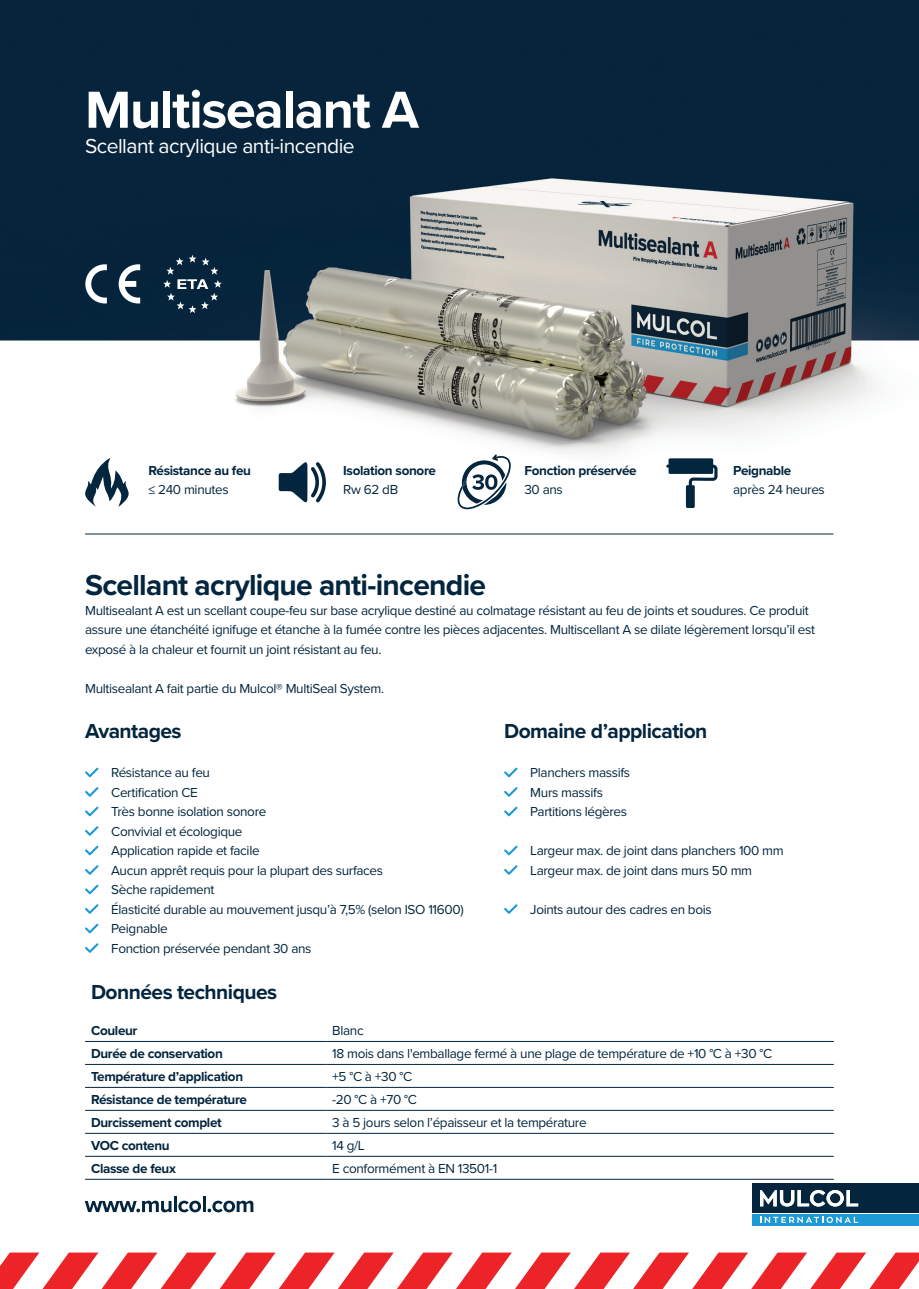
<style>
.page{position:relative;width:919px;height:1289px;background:#fff}
.page>*{position:absolute;margin:0;border:0;box-sizing:border-box;transform-origin:0 0}
.t1{font:700 54px "Proxima Nova";letter-spacing:-.025em;color:#fff}
.Koppen{font:700 30px "Proxima Nova";letter-spacing:-.025em;color:#03253e}
.Subkoppen{font:700 21px "Proxima Nova";letter-spacing:-.025em;color:#03253e}
.t2{font:21px "Proxima Nova";letter-spacing:-.025em;color:#fff}
.t3{font:13.5px/19.5px "Proxima Nova";letter-spacing:-.025em;color:#03253e}
.t4{font:700 13.5px "Proxima Nova";letter-spacing:-.025em;color:#03253e}
</style>
<div class="page">
<img style="left:0;top:0;width:918px;height:1226px">
<hr style="left:85px;top:533px;width:748px;height:1px;background:#03253e">
<svg style="left:85px;top:1200px;width:86px;height:12px"></svg>
<hr style="left:174px;top:1196px;width:3px;height:15px;background:#03253e">
<svg style="left:178px;top:1196px;width:75px;height:16px"></svg>
<div style="left:752px;top:1183px;width:166px;height:29px;background:#03253e"></div>
<div style="left:752px;top:1214px;width:166px;height:11px;background:#1d99d6"></div>
<svg style="left:760px;top:1189px;width:98px;height:17px"></svg>
<svg style="left:760px;top:1216px;width:98px;height:6px"></svg>
<svg style="left:0;top:1252px;width:918px;height:36px"></svg>
<svg style="left:85px;top:264px;width:55px;height:39px"></svg>
<svg style="left:163px;top:255px;width:59px;height:58px;background:#233f53"></svg>
<svg style="left:85px;top:457px;width:44px;height:50px"></svg>
<svg style="left:278px;top:461px;width:48px;height:42px"></svg>
<svg style="left:666px;top:458px;width:51px;height:50px"></svg>
<svg style="left:456px;top:454px;width:55px;height:55px"></svg>
<svg style="left:85px;top:767px;width:13px;height:10px"></svg>
<svg style="left:85px;top:787px;width:13px;height:9px"></svg>
<svg style="left:85px;top:806px;width:13px;height:10px"></svg>
<svg style="left:85px;top:826px;width:13px;height:9px"></svg>
<svg style="left:85px;top:845px;width:13px;height:10px"></svg>
<svg style="left:85px;top:865px;width:13px;height:9px"></svg>
<svg style="left:85px;top:884px;width:13px;height:10px"></svg>
<svg style="left:85px;top:904px;width:13px;height:9px"></svg>
<svg style="left:85px;top:923px;width:13px;height:10px"></svg>
<svg style="left:85px;top:943px;width:13px;height:9px"></svg>
<svg style="left:504px;top:767px;width:13px;height:10px"></svg>
<svg style="left:504px;top:787px;width:13px;height:9px"></svg>
<svg style="left:504px;top:806px;width:13px;height:10px"></svg>
<svg style="left:504px;top:845px;width:13px;height:10px"></svg>
<svg style="left:504px;top:865px;width:13px;height:9px"></svg>
<svg style="left:504px;top:904px;width:13px;height:9px"></svg>
<hr style="left:85px;top:1041px;width:241px;height:1px;background:#03253e">
<hr style="left:326px;top:1041px;width:507px;height:1px;background:#03253e">
<hr style="left:85px;top:1064px;width:241px;height:1px;background:#03253e">
<hr style="left:326px;top:1064px;width:507px;height:1px;background:#03253e">
<hr style="left:85px;top:1087px;width:241px;height:1px;background:#03253e">
<hr style="left:326px;top:1087px;width:507px;height:1px;background:#03253e">
<hr style="left:85px;top:1110px;width:241px;height:1px;background:#03253e">
<hr style="left:326px;top:1110px;width:507px;height:1px;background:#03253e">
<hr style="left:85px;top:1133px;width:241px;height:1px;background:#03253e">
<hr style="left:326px;top:1133px;width:507px;height:1px;background:#03253e">
<hr style="left:85px;top:1155px;width:241px;height:1px;background:#03253e">
<hr style="left:326px;top:1155px;width:507px;height:1px;background:#03253e">
<hr style="left:85px;top:1178px;width:241px;height:1px;background:#03253e">
<hr style="left:326px;top:1178px;width:507px;height:1px;background:#03253e">
<p class="t1" style="left:85px;top:69px;width:335px">Multisealant A</p>
<p class="t2" style="left:85px;top:131px;width:271px">Scellant acrylique anti-incendie</p>
<p class="t4" style="left:149px;top:460px;width:104px">Résistance au feu</p>
<p class="t3" style="left:149px;top:479px;width:82px">≤ 240 minutes</p>
<p class="t4" style="left:343px;top:460px;width:94px">Isolation sonore</p>
<p class="t3" style="left:343px;top:479px;width:56px">Rw 62 dB</p>
<p class="t4" style="left:524px;top:460px;width:114px">Fonction préservée</p>
<p class="t3" style="left:524px;top:479px;width:40px">30 ans</p>
<p class="t4" style="left:733px;top:460px;width:60px">Peignable</p>
<p class="t3" style="left:733px;top:479px;width:93px">après 24 heures</p>
<p class="Koppen" style="left:85px;top:563px;width:402px">Scellant acrylique anti-incendie</p>
<p class="t3" style="left:85px;top:600px;width:731px">Multisealant A est un scellant coupe-feu sur base acrylique destiné au colmatage résistant au feu de joints et soudures. Ce produit assure une étanchéité ignifuge et étanche à la fumée contre les pièces adjacentes. Multiscellant A se dilate légèrement lorsqu’il est exposé à la chaleur et fournit un joint résistant au feu.</p>
<p class="t3" style="left:85px;top:678px;width:300px">Multisealant A fait partie du Mulcol® MultiSeal System.</p>
<p class="Subkoppen" style="left:85px;top:715px;width:98px">Avantages</p>
<p class="t3" style="left:111px;top:762px;width:100px">Résistance au feu</p>
<p class="t3" style="left:111px;top:782px;width:88px">Certification CE</p>
<p class="t3" style="left:111px;top:801px;width:157px">Très bonne isolation sonore</p>
<p class="t3" style="left:111px;top:821px;width:133px">Convivial et écologique</p>
<p class="t3" style="left:111px;top:840px;width:150px">Application rapide et facile</p>
<p class="t3" style="left:111px;top:860px;width:273px">Aucun apprêt requis pour la plupart des surfaces</p>
<p class="t3" style="left:111px;top:879px;width:105px">Sèche rapidement</p>
<p class="t3" style="left:111px;top:899px;width:354px">Élasticité durable au mouvement jusqu’à 7,5% (selon ISO 11600)</p>
<p class="t3" style="left:111px;top:918px;width:58px">Peignable</p>
<p class="t3" style="left:111px;top:938px;width:202px">Fonction préservée pendant 30 ans</p>
<p class="Subkoppen" style="left:504px;top:715px;width:205px">Domaine d’application</p>
<p class="t3" style="left:530px;top:762px;width:101px">Planchers massifs</p>
<p class="t3" style="left:530px;top:782px;width:74px">Murs massifs</p>
<p class="t3" style="left:530px;top:801px;width:98px">Partitions légères</p>
<p class="t3" style="left:530px;top:840px;width:255px">Largeur max. de joint dans planchers 100 mm</p>
<p class="t3" style="left:530px;top:860px;width:223px">Largeur max. de joint dans murs 50 mm</p>
<p class="t3" style="left:530px;top:899px;width:183px">Joints autour des cadres en bois</p>
<p class="Subkoppen" style="left:91px;top:975px;width:188px">Données techniques</p>
<p class="t4" style="left:91px;top:1020px;width:48px">Couleur</p>
<p class="t3" style="left:332px;top:1020px;width:33px">Blanc</p>
<p class="t4" style="left:91px;top:1043px;width:133px">Durée de conservation</p>
<p class="t3" style="left:332px;top:1043px;width:441px">18 mois dans l'emballage fermé à une plage de température de +10 °C à +30 °C</p>
<p class="t4" style="left:91px;top:1066px;width:154px">Température d’application</p>
<p class="t3" style="left:332px;top:1066px;width:81px">+5 °C à +30 °C</p>
<p class="t4" style="left:91px;top:1089px;width:157px">Résistance de température</p>
<p class="t3" style="left:332px;top:1089px;width:86px">-20 °C à +70 °C</p>
<p class="t4" style="left:91px;top:1112px;width:132px">Durcissement complet</p>
<p class="t3" style="left:332px;top:1112px;width:256px">3 à 5 jours selon l’épaisseur et la température</p>
<p class="t4" style="left:91px;top:1135px;width:80px">VOC contenu</p>
<p class="t3" style="left:332px;top:1135px;width:34px">14 g/L</p>
<p class="t4" style="left:91px;top:1158px;width:86px">Classe de feux</p>
<p class="t3" style="left:332px;top:1158px;width:166px">E conformément à EN 13501-1</p>
</div>
